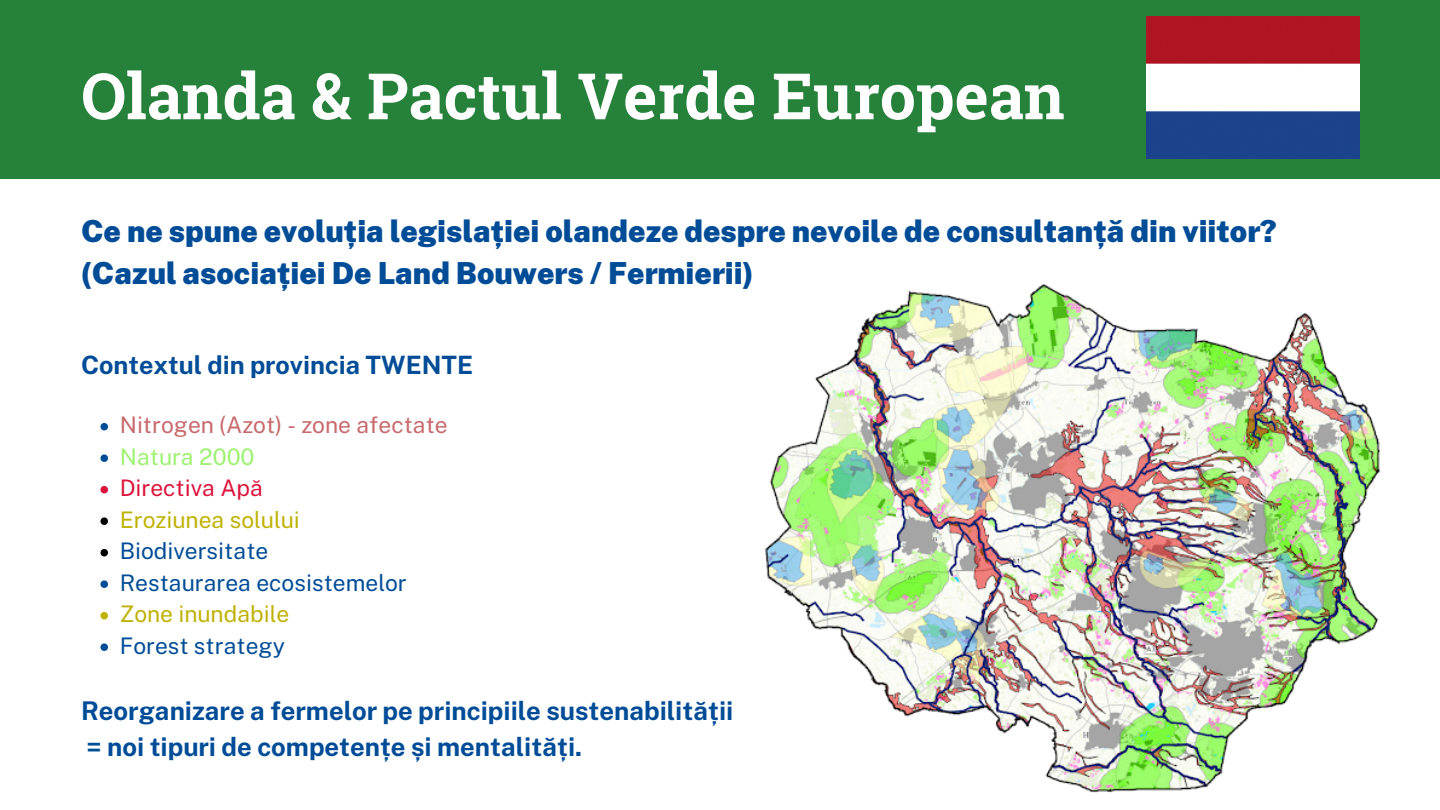
<style>
.page{position:relative;width:1440px;height:810px;background:#fff}
.page>*{position:absolute;margin:0;border:0;box-sizing:border-box;transform-origin:0 0}
.t1{font:700 64.1px "Roboto Slab";color:#fff}
.t2{font:900 30.4px/42px "Public Sans";color:#004c97}
.t3{font:700 25.8px/36px "Public Sans";color:#004c97}
.t4{font:700 25.3px "Public Sans";color:#004c97}
.t5{font:22.8px/31.5px "Public Sans";color:#004c97}
.t6{font:22.8px "Public Sans";color:#bfb204}
.t7{font:22.8px "Public Sans";color:#c8696c}
.t8{font:22.8px "Public Sans";color:#dc143c}
.t9{font:22.8px "Public Sans";color:#9ef271}
</style>
<div class="page">
<img style="left:765px;top:284px;width:616px;height:509px">
<svg style="left:100px;top:423px;width:8px;height:7px"></svg>
<svg style="left:100px;top:454px;width:8px;height:8px"></svg>
<svg style="left:100px;top:486px;width:8px;height:7px"></svg>
<svg style="left:100px;top:517px;width:8px;height:8px"></svg>
<svg style="left:100px;top:549px;width:8px;height:7px"></svg>
<svg style="left:100px;top:580px;width:8px;height:8px"></svg>
<svg style="left:100px;top:612px;width:8px;height:7px"></svg>
<svg style="left:100px;top:643px;width:8px;height:8px"></svg>
<div style="left:0;top:0;width:1440px;height:179px;background:#26813a"></div>
<img style="left:1146px;top:17px;width:213px;height:142px">
<h1 class="t1" style="left:81px;top:52px;width:985px">Olanda &amp; Pactul Verde European</h1>
<p class="t2" style="left:81px;top:210px;width:1197px">Ce ne spune evoluția legislației olandeze despre nevoile de consultanță din viitor? (Cazul asociației De Land Bouwers / Fermierii)</p>
<p class="t4" style="left:81px;top:350px;width:394px">Contextul din provincia TWENTE</p>
<p class="t7" style="left:120px;top:412px;width:329px">Nitrogen (Azot) - zone afectate</p>
<p class="t9" style="left:120px;top:443px;width:136px">Natura 2000</p>
<p class="t8" style="left:120px;top:475px;width:145px">Directiva Apă</p>
<p class="t6" style="left:120px;top:506px;width:182px">Eroziunea solului</p>
<p class="t5" style="left:120px;top:535px;width:288px">Biodiversitate<br>Restaurarea ecosistemelor</p>
<p class="t6" style="left:120px;top:601px;width:171px">Zone inundabile</p>
<p class="t5" style="left:120px;top:630px;width:167px">Forest strategy</p>
<p class="t3" style="left:81px;top:693px;width:654px">Reorganizare a fermelor pe principiile sustenabilității = noi tipuri de competențe și mentalități.</p>
</div>
